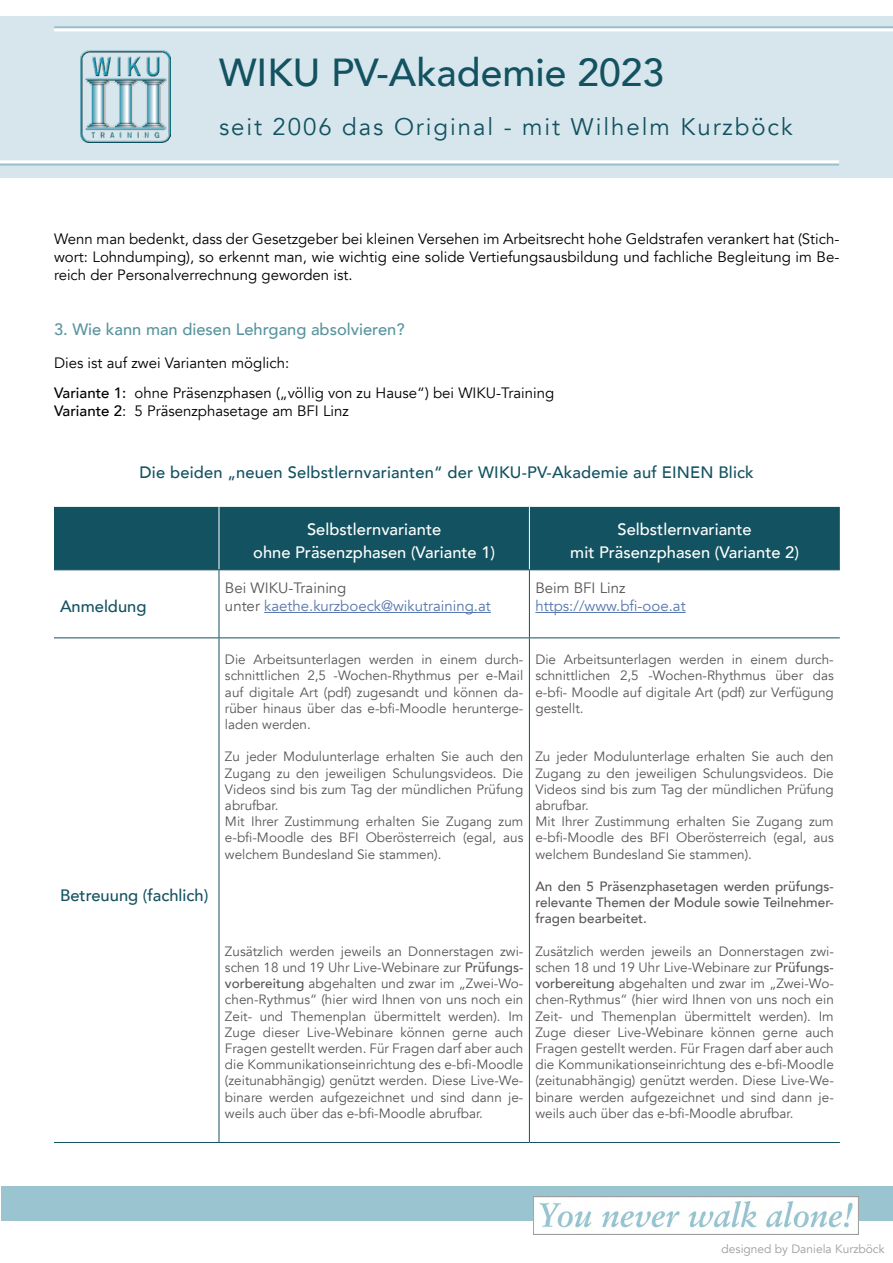
<style>
.page{position:relative;width:893px;height:1263px;background:#fff}
.page>*{position:absolute;margin:0;border:0;box-sizing:border-box;transform-origin:0 0}
.t1{font:500 39px "Avenir";color:#135260}
.t2{font:24px "Avenir";letter-spacing:.08em;color:#135260}
.t3{font:500 16.5px "Avenir";letter-spacing:.01em;color:#135260}
.t4{font:500 16.5px/22.5px "Avenir";color:#fff;text-align:center}
.t5{font:500 16.5px "Avenir";color:#58949e}
.t6{font:15px/18px "Avenir";color:#000;text-align:justify}
.t7{font:15px/18px "Avenir";color:#5576af}
.t8{font:15px "Avenir";color:#575756}
.t9{font:13.5px/16.2px "Avenir";color:#575756;text-align:justify}
.t10{font:500 13.5px/16.2px "Avenir";color:#575756;text-align:justify}
.t11{font:12px "Avenir";color:#9d9d9c}
.s1{font-weight:500}
.s2{color:#575756}
</style>
<div class="page">
<div style="left:0;top:16px;width:893px;height:162px;background:#d7e6ed"></div>
<img style="left:81px;top:51px;width:89px;height:92px">
<hr style="left:54px;top:26px;width:839px;height:2px;background:#106675">
<hr style="left:0;top:163px;width:839px;height:3px;background:#106675">
<hr style="left:0;top:160px;width:839px;height:3px;background:#fff">
<hr style="left:54px;top:28px;width:839px;height:3px;background:#fff">
<div style="left:1px;top:1186px;width:892px;height:34px;background:#9ac4d0"></div>
<img style="left:533px;top:1196px;width:326px;height:39px">
<div style="left:54px;top:507px;width:786px;height:62px;background:#135260"></div>
<hr style="left:219px;top:507px;width:1px;height:62px;background:#fff">
<hr style="left:529px;top:507px;width:1px;height:62px;background:#fff">
<hr style="left:54px;top:569px;width:165px;height:1px;background:#135260">
<hr style="left:219px;top:569px;width:310px;height:1px;background:#135260">
<hr style="left:529px;top:569px;width:311px;height:1px;background:#135260">
<hr style="left:219px;top:638px;width:1px;height:504px;background:#135260">
<hr style="left:529px;top:638px;width:1px;height:504px;background:#135260">
<hr style="left:219px;top:570px;width:1px;height:67px;background:#135260">
<hr style="left:529px;top:570px;width:1px;height:67px;background:#135260">
<hr style="left:54px;top:637px;width:165px;height:1px;background:#135260">
<hr style="left:219px;top:637px;width:310px;height:1px;background:#135260">
<hr style="left:529px;top:637px;width:311px;height:1px;background:#135260">
<hr style="left:54px;top:1142px;width:165px;height:1px;background:#135260">
<hr style="left:219px;top:1142px;width:310px;height:1px;background:#135260">
<hr style="left:529px;top:1142px;width:311px;height:1px;background:#135260">
<hr style="left:264px;top:612px;width:227px;height:1px;background:#5576af">
<hr style="left:535px;top:612px;width:151px;height:1px;background:#5576af">
<h1 class="t1" style="left:219px;top:39px;width:447px">WIKU PV-Akademie 2023</h1>
<h2 class="t2" style="left:219px;top:113px;width:575px">seit 2006 das Original - mit Wilhelm Kurzböck</h2>
<p class="t6" style="left:54px;top:230px;width:787px">Wenn man bedenkt, dass der Gesetzgeber bei kleinen Versehen im Arbeitsrecht hohe Geldstrafen verankert hat (Stich&shy;wort: Lohndumping), so erkennt man, wie wichtig eine solide Vertiefungsausbildung und fachliche Begleitung im Be&shy;reich der Personalverrechnung geworden ist.</p>
<p class="t5" style="left:54px;top:315px;width:352px">3. Wie kann man diesen Lehrgang absolvieren?</p>
<p class="t6" style="left:54px;top:348px;width:502px;line-height:30px">Dies ist auf zwei Varianten möglich:<br><span class="s1">Variante 1:</span> ohne Präsenzphasen („völlig von zu Hause“) bei WIKU-Training</p>
<p class="t6" style="left:54px;top:402px;width:296px"><span class="s1">Variante 2</span>: 5 Präsenzphasetage am BFI Linz</p>
<p class="t3" style="left:140px;top:458px;width:616px">Die beiden „neuen Selbstlernvarianten“ der WIKU-PV-Akademie auf EINEN Blick</p>
<p class="t3" style="left:60px;top:592px;width:88px">Anmeldung</p>
<p class="t3" style="left:60px;top:880px;width:150px">Betreuung (fachlich)</p>
<p class="t4" style="left:253px;top:517px;width:243px">Selbstlernvariante<br>ohne Präsenzphasen (Variante 1)</p>
<p class="t4" style="left:570px;top:517px;width:230px">Selbstlernvariante<br>mit Präsenzphasen (Variante 2)</p>
<p class="t7" style="left:225px;top:579px;width:267px"><span class="s2">Bei WIKU-Training<br>unter</span> kaethe.kurzboeck@wikutraining.at</p>
<p class="t8" style="left:535px;top:579px;width:92px">Beim BFI Linz</p>
<p class="t7" style="left:535px;top:597px;width:152px">https://www.bfi-ooe.at</p>
<p class="t9" style="left:225px;top:652px;width:300px">Die Arbeitsunterlagen werden in einem durch&shy;schnittlichen 2,5 -Wochen-Rhythmus per e-Mail auf digitale Art (pdf) zugesandt und können da&shy;rüber hinaus über das e-bfi-Moodle herunterge&shy;laden werden.</p>
<p class="t9" style="left:225px;top:749px;width:300px;text-align:left">Zu jeder Modulunterlage erhalten Sie auch den Zugang zu den jeweiligen Schulungsvideos. Die Videos sind bis zum Tag der mündlichen Prüfung abrufbar.<br>Mit Ihrer Zustimmung erhalten Sie Zugang zum e-bfi-Moodle des BFI Oberösterreich (egal, aus welchem Bundesland Sie stammen).</p>
<p class="t9" style="left:225px;top:943px;width:300px">Zusätzlich werden jeweils an Donnerstagen zwi&shy;schen 18 und 19 Uhr Live-Webinare zur <span class="s1">Prüfungs&shy;vorbereitung</span> abgehalten und zwar im „Zwei-Wo&shy;chen-Rythmus“ (hier wird Ihnen von uns noch ein Zeit- und Themenplan übermittelt werden). Im Zuge dieser Live-Webinare können gerne auch Fragen gestellt werden. Für Fragen darf aber auch die Kommunikationseinrichtung des e-bfi-Moodle (zeitunabhängig) genützt werden. Diese Live-We&shy;binare werden aufgezeichnet und sind dann je&shy;weils auch über das e-bfi-Moodle abrufbar.</p>
<p class="t9" style="left:535px;top:652px;width:300px">Die Arbeitsunterlagen werden in einem durch&shy;schnittlichen 2,5 -Wochen-Rhythmus über das e-bfi- Moodle auf digitale Art (pdf) zur Verfügung gestellt.</p>
<p class="t9" style="left:535px;top:749px;width:300px;text-align:left">Zu jeder Modulunterlage erhalten Sie auch den Zugang zu den jeweiligen Schulungsvideos. Die Videos sind bis zum Tag der mündlichen Prüfung abrufbar.<br>Mit Ihrer Zustimmung erhalten Sie Zugang zum e-bfi-Moodle des BFI Oberösterreich (egal, aus welchem Bundesland Sie stammen).</p>
<p class="t10" style="left:535px;top:877px;width:300px">An den 5 Präsenzphasetagen werden prüfungs&shy;relevante Themen der Module sowie Teilnehmer&shy;fragen bearbeitet.</p>
<p class="t9" style="left:535px;top:943px;width:300px">Zusätzlich werden jeweils an Donnerstagen zwi&shy;schen 18 und 19 Uhr Live-Webinare zur <span class="s1">Prüfungs&shy;vorbereitung</span> abgehalten und zwar im „Zwei-Wo&shy;chen-Rythmus“ (hier wird Ihnen von uns noch ein Zeit- und Themenplan übermittelt werden). Im Zuge dieser Live-Webinare können gerne auch Fragen gestellt werden. Für Fragen darf aber auch die Kommunikationseinrichtung des e-bfi-Moodle (zeitunabhängig) genützt werden. Diese Live-We&shy;binare werden aufgezeichnet und sind dann je&shy;weils auch über das e-bfi-Moodle abrufbar.</p>
<p class="t11" style="left:722px;top:1242px;width:164px">designed by Daniela Kurzböck</p>
</div>
